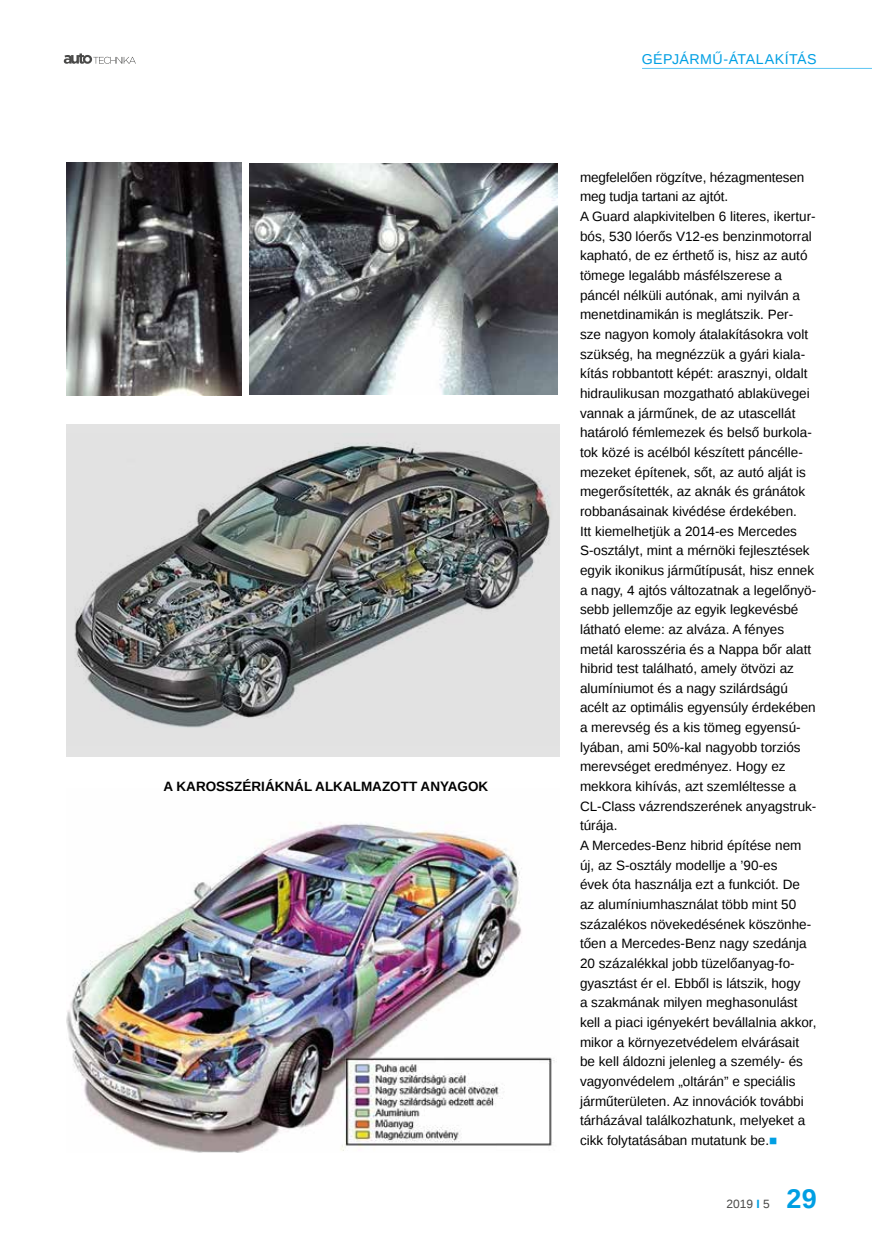
<style>
.page{position:relative;width:872px;height:1246px;background:#fff}
.page>*{position:absolute;margin:0;border:0;box-sizing:border-box;transform-origin:0 0}
.t1{font:700 27px "Liberation Sans";color:#009fe3}
.t2{font:14.25px "Liberation Sans";letter-spacing:.03em;color:#009fe3}
.t3{font:13.5px/19.6px "Liberation Sans";color:#000}
.t4{font:700 13.5px "Liberation Sans";color:#000}
.t5{font:12px "Liberation Sans";color:#4a4a49}
.s1{color:#009fe3}
.s2{font-weight:700;color:#009fe3}
</style>
<div class="page">
<svg style="left:64px;top:53px;width:72px;height:11px"></svg>
<hr style="left:642px;top:68px;width:230px;height:1px;background:#5bc5f2">
<img style="left:66px;top:162px;width:176px;height:233px">
<img style="left:249px;top:163px;width:308px;height:231px">
<img style="left:66px;top:822px;width:489px;height:330px">
<svg style="left:66px;top:425px;width:494px;height:332px;background:#a2a4a4"></svg>
<p class="t4" style="left:163px;top:777px;width:326px">A KAROSSZÉRIÁKNÁL ALKALMAZOTT ANYAGOK</p>
<p class="t2" style="left:641px;top:51px;width:176px">GÉPJÁRMŰ-ÁTALAKÍTÁS</p>
<p class="t3" style="left:580px;top:168px;width:238px">megfelelően rögzítve, hézagmentesen meg tudja tartani az ajtót.<br>A Guard alapkivitelben 6 literes, ikertur&shy;bós, 530 lóerős V12-es benzinmotorral kapható, de ez érthető is, hisz az autó tömege legalább másfélszerese a páncél nélküli autónak, ami nyilván a menetdinamikán is meglátszik. Per&shy;sze nagyon komoly átalakításokra volt szükség, ha megnézzük a gyári kiala&shy;kítás robbantott képét: arasznyi, oldalt hidraulikusan mozgatható ablaküvegei vannak a járműnek, de az utascellát határoló fémlemezek és belső burkola&shy;tok közé is acélból készített páncélle&shy;mezeket építenek, sőt, az autó alját is megerősítették, az aknák és gránátok robbanásainak kivédése érdekében.<br>Itt kiemelhetjük a 2014-es Mercedes S-osztályt, mint a mérnöki fejlesztések egyik ikonikus járműtípusát, hisz ennek a nagy, 4 ajtós változatnak a legelőnyö&shy;sebb jellemzője az egyik legkevésbé látható eleme: az alváza. A fényes metál karosszéria és a Nappa bőr alatt hibrid test található, amely ötvözi az alumíniumot és a nagy szilárdságú acélt az optimális egyensúly érdekében a merevség és a kis tömeg egyensú&shy;lyában, ami 50%-kal nagyobb torziós merevséget eredményez. Hogy ez mekkora kihívás, azt szemléltesse a CL-Class vázrendszerének anyagstruk&shy;túrája.<br>A Mercedes-Benz hibrid építése nem új, az S-osztály modellje a ’90-es<br>évek óta használja ezt a funkciót. De az alumíniumhasználat több mint 50 százalékos növekedésének köszönhe&shy;tően a Mercedes-Benz nagy szedánja 20 százalékkal jobb tüzelőanyag-fo&shy;gyasztást ér el. Ebből is látszik, hogy<br>a szakmának milyen meghasonulást kell a piaci igényekért bevállalnia akkor, mikor a környezetvédelem elvárásait be kell áldozni jelenleg a személy- és vagyonvédelem „oltárán” e speciális járműterületen. Az innovációk további tárházával találkozhatunk, melyeket a cikk folytatásában mutatunk be.<span class="s1">■</span></p>
<p class="t5" style="left:726px;top:1197px;width:45px">2019 <span class="s2">I</span> 5</p>
<h1 class="t1" style="left:786px;top:1180px;width:32px">29</h1>
</div>
